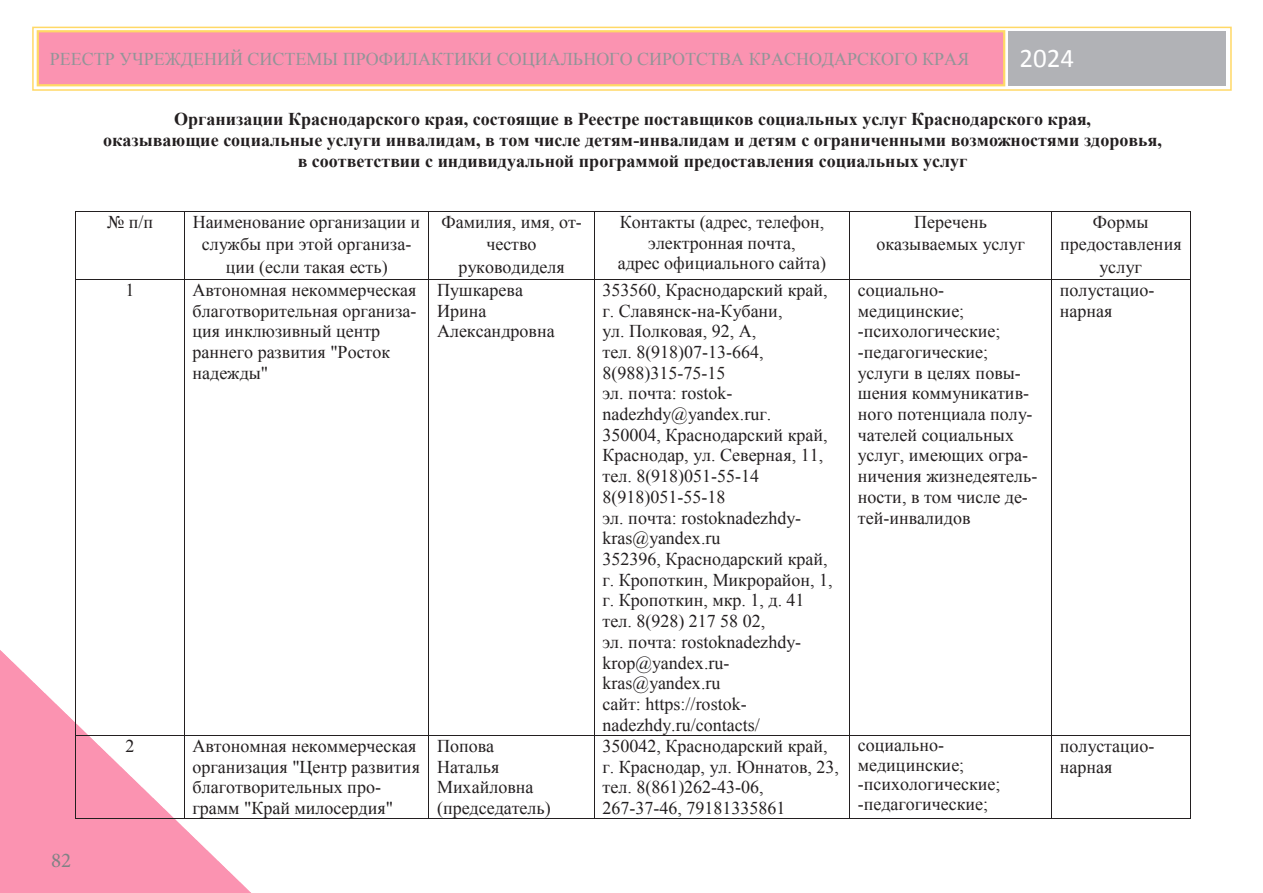
<style>
.page{position:relative;width:1263px;height:893px;background:#fff}
.page>*{position:absolute;margin:0;border:0;box-sizing:border-box;transform-origin:0 0}
.t1{font:27px "Calibri";color:#fff}
.t2{font:21px "Minion Pro";color:#808285}
.t3{font:18px/20.7px "Times New Roman";color:#231f20}
.t4{font:700 18px/20.7px "Times New Roman";color:#231f20;text-align:center}
.t5{font:18px "Times New Roman";color:#939598}
</style>
<div class="page">
<img style="left:0;top:647px;width:264px;height:246px">
<div style="left:38px;top:31px;width:966px;height:54px;background:#fb93b1"></div>
<div style="left:37px;top:30px;width:968px;height:56px;border:2px solid #ffd966"></div>
<div style="left:1008px;top:31px;width:218px;height:54px;background:#b1b2b6"></div>
<div style="left:32px;top:27px;width:1200px;height:64px;border:2px solid #ffd966"></div>
<hr style="left:76px;top:211px;width:108px;height:1px;background:#231f20">
<hr style="left:185px;top:211px;width:244px;height:1px;background:#231f20">
<hr style="left:429px;top:211px;width:165px;height:1px;background:#231f20">
<hr style="left:595px;top:211px;width:254px;height:1px;background:#231f20">
<hr style="left:850px;top:211px;width:201px;height:1px;background:#231f20">
<hr style="left:1052px;top:211px;width:138px;height:1px;background:#231f20">
<hr style="left:76px;top:212px;width:1px;height:67px;background:#231f20">
<hr style="left:184px;top:212px;width:1px;height:67px;background:#231f20">
<hr style="left:429px;top:212px;width:1px;height:67px;background:#231f20">
<hr style="left:594px;top:212px;width:1px;height:67px;background:#231f20">
<hr style="left:849px;top:212px;width:1px;height:67px;background:#231f20">
<hr style="left:1051px;top:212px;width:1px;height:67px;background:#231f20">
<hr style="left:1190px;top:212px;width:1px;height:67px;background:#231f20">
<hr style="left:76px;top:279px;width:108px;height:1px;background:#231f20">
<hr style="left:185px;top:279px;width:244px;height:1px;background:#231f20">
<hr style="left:429px;top:279px;width:165px;height:1px;background:#231f20">
<hr style="left:595px;top:279px;width:254px;height:1px;background:#231f20">
<hr style="left:850px;top:279px;width:201px;height:1px;background:#231f20">
<hr style="left:1052px;top:279px;width:138px;height:1px;background:#231f20">
<hr style="left:76px;top:279px;width:1px;height:456px;background:#231f20">
<hr style="left:184px;top:279px;width:1px;height:456px;background:#231f20">
<hr style="left:429px;top:279px;width:1px;height:456px;background:#231f20">
<hr style="left:594px;top:279px;width:1px;height:456px;background:#231f20">
<hr style="left:849px;top:279px;width:1px;height:456px;background:#231f20">
<hr style="left:1051px;top:279px;width:1px;height:456px;background:#231f20">
<hr style="left:1190px;top:279px;width:1px;height:456px;background:#231f20">
<hr style="left:76px;top:735px;width:108px;height:1px;background:#231f20">
<hr style="left:185px;top:735px;width:244px;height:1px;background:#231f20">
<hr style="left:429px;top:735px;width:165px;height:1px;background:#231f20">
<hr style="left:595px;top:735px;width:254px;height:1px;background:#231f20">
<hr style="left:850px;top:735px;width:201px;height:1px;background:#231f20">
<hr style="left:1052px;top:735px;width:138px;height:1px;background:#231f20">
<hr style="left:76px;top:736px;width:1px;height:83px;background:#231f20">
<hr style="left:76px;top:819px;width:108px;height:1px;background:#231f20">
<hr style="left:184px;top:736px;width:1px;height:83px;background:#231f20">
<hr style="left:185px;top:819px;width:244px;height:1px;background:#231f20">
<hr style="left:429px;top:736px;width:1px;height:83px;background:#231f20">
<hr style="left:429px;top:819px;width:165px;height:1px;background:#231f20">
<hr style="left:594px;top:736px;width:1px;height:83px;background:#231f20">
<hr style="left:595px;top:819px;width:254px;height:1px;background:#231f20">
<hr style="left:849px;top:736px;width:1px;height:83px;background:#231f20">
<hr style="left:850px;top:819px;width:201px;height:1px;background:#231f20">
<hr style="left:1051px;top:736px;width:1px;height:83px;background:#231f20">
<hr style="left:1052px;top:819px;width:138px;height:1px;background:#231f20">
<hr style="left:1190px;top:736px;width:1px;height:83px;background:#231f20">
<p class="t5" style="left:50px;top:47px;width:921px">РЕЕСТР УЧРЕЖДЕНИЙ СИСТЕМЫ ПРОФИЛАКТИКИ СОЦИАЛЬНОГО СИРОТСТВА КРАСНОДАРСКОГО КРАЯ</p>
<p class="t1" style="left:1019px;top:41px;width:56px">2024</p>
<p class="t4" style="left:103px;top:109px;width:1060px">Организации Краснодарского края, состоящие в Реестре поставщиков социальных услуг Краснодарского края,<br>оказывающие социальные услуги инвалидам, в том числе детям-инвалидам и детям с ограниченными возможностями здоровья, в соответствии с индивидуальной программой предоставления социальных услуг</p>
<p class="t2" style="left:51px;top:846px;width:22px">82</p>
<p class="t3" style="left:107px;top:211px;width:47px">№ п/п</p>
<p class="t3" style="left:193px;top:211px;width:229px;line-height:22.4px;text-align:center">Наименование организации и службы при этой организа&shy;ции (если такая есть)</p>
<p class="t3" style="left:442px;top:211px;width:142px;line-height:22.4px;text-align:center">Фамилия, имя, от&shy;чество руководиделя</p>
<p class="t3" style="left:618px;top:211px;width:210px;text-align:center">Контакты (адрес, телефон, электронная почта,<br>адрес официального сайта)</p>
<p class="t3" style="left:876px;top:211px;width:150px;line-height:22.4px;text-align:center">Перечень оказываемых услуг</p>
<p class="t3" style="left:1060px;top:211px;width:123px;line-height:22.4px;text-align:center">Формы предоставления услуг</p>
<p class="t3" style="left:126px;top:279px;width:10px">1</p>
<p class="t3" style="left:193px;top:279px;width:225px">Автономная некоммерческая благотворительная организа&shy;ция инклюзивный центр раннего развития "Росток надежды"</p>
<p class="t3" style="left:437px;top:279px;width:119px">Пушкарева<br>Ирина<br>Александровна</p>
<p class="t3" style="left:602px;top:279px;width:232px">353560, Краснодарский край, г. Славянск-на-Кубани,<br>ул. Полковая, 92, А,<br>тел. 8(918)07-13-664,<br>8(988)315-75-15<br>эл. почта: rostok&shy;nadezhdy@yandex.ruг.<br>350004, Краснодарский край,<br>Краснодар, ул. Северная, 11, тел. 8(918)051-55-14<br>8(918)051-55-18<br>эл. почта: rostoknadezhdy&shy;kras@yandex.ru<br>352396, Краснодарский край, г. Кропоткин, Микрорайон, 1, г. Кропоткин, мкр. 1, д. 41 тел. 8(928) 217 58 02,<br>эл. почта: rostoknadezhdy&shy;krop@yandex.ru&shy;kras@yandex.ru<br>сайт: https://rostok&shy;nadezhdy.ru/contacts/</p>
<p class="t3" style="left:858px;top:279px;width:181px">социально&shy;медицинские; -психологические; -педагогические; услуги в целях повы&shy;шения коммуникатив&shy;ного потенциала полу&shy;чателей социальных услуг, имеющих огра&shy;ничения жизнедеятель&shy;ности, в том числе де&shy;тей-инвалидов</p>
<p class="t3" style="left:1060px;top:279px;width:96px">полустацио&shy;нарная</p>
<p class="t3" style="left:126px;top:735px;width:10px">2</p>
<p class="t3" style="left:193px;top:735px;width:229px">Автономная некоммерческая организация "Центр развития благотворительных про&shy;грамм "Край милосердия"</p>
<p class="t3" style="left:437px;top:735px;width:115px">Попова<br>Наталья<br>Михайловна (председатель)</p>
<p class="t3" style="left:602px;top:735px;width:238px">350042, Краснодарский край, г. Краснодар, ул. Юннатов, 23, тел. 8(861)262-43-06,<br>267-37-46, 79181335861</p>
<p class="t3" style="left:858px;top:735px;width:144px;line-height:19.5px">социально&shy;медицинские; -психологические; -педагогические;</p>
<p class="t3" style="left:1060px;top:735px;width:96px">полустацио&shy;нарная</p>
</div>
